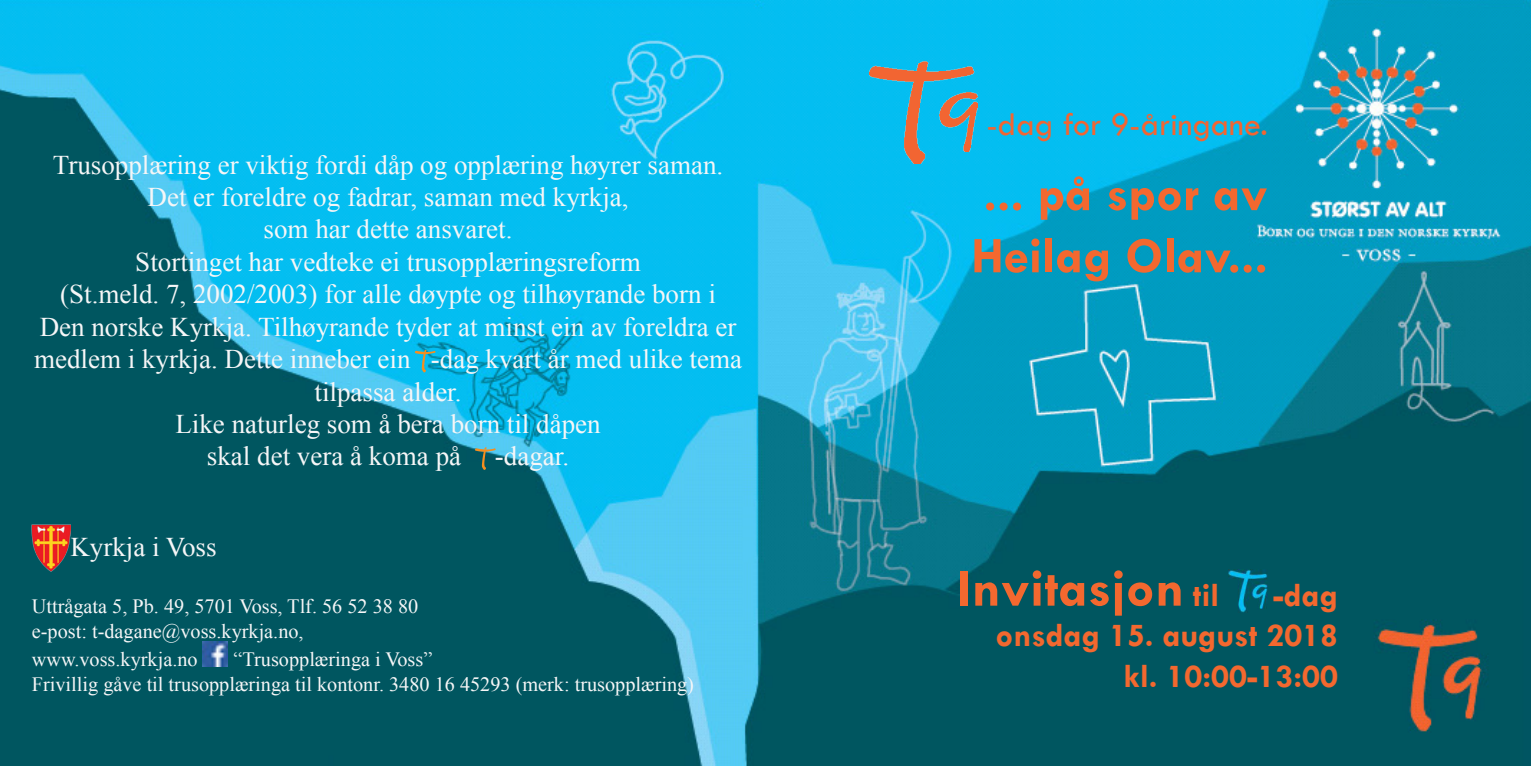
<style>
.page{position:relative;width:1531px;height:766px;background:#fff}
.page>*{position:absolute;margin:0;border:0;box-sizing:border-box;transform-origin:0 0}
.t1{font:700 54px "Tw Cen";color:#f3682f}
.t2{font:700 51.75px "Tw Cen";color:#f3682f}
.t3{font:700 33.75px/40.5px "Tw Cen";color:#f3682f;text-align:right}
.t4{font:33.75px "Tw Cen";color:#f26532}
.t5{font:27px/32.4px "Times New Roman";color:#f6f6f7;text-align:center}
.t6{font:20.25px "Times New Roman";color:#f6f6f7}
.s1{font-size:33.75px}
</style>
<div class="page">
<img style="left:0;top:0;width:1531px;height:765px">
<img style="left:32px;top:524px;width:38px;height:47px">
<img style="left:203px;top:641px;width:24px;height:25px">
<svg style="left:475px;top:446px;width:21px;height:24px"></svg>
<svg style="left:415px;top:349px;width:20px;height:23px"></svg>
<img style="left:1228px;top:569px;width:40px;height:43px">
<img style="left:869px;top:60px;width:108px;height:104px">
<p class="t5" style="left:53px;top:148px;width:672px">Trusopplæring er viktig fordi dåp og opplæring høyrer saman.<br>Det er foreldre og fadrar, saman med kyrkja,</p>
<p class="t5" style="left:264px;top:213px;width:250px">som har dette ansvaret.</p>
<p class="t5" style="left:135px;top:245px;width:507px">Stortinget har vedteke ei trusopplæringsreform</p>
<p class="t5" style="left:34px;top:277px;width:709px">(St.meld. 7, 2002/2003) for alle døypte og tilhøyrande born i<br>Den norske Kyrkja. Tilhøyrande tyder at minst ein av foreldra er medlem i kyrkja. Dette inneber ein -dag kvart år med ulike tema tilpassa alder.</p>
<p class="t5" style="left:175px;top:407px;width:427px">Like naturleg som å bera born til dåpen</p>
<p class="t5" style="left:207px;top:439px;width:256px">skal det vera å koma på</p>
<p class="t5" style="left:495px;top:439px;width:76px">-dagar.</p>
<p class="t5" style="left:70px;top:530px;width:148px">Kyrkja i Voss</p>
<p class="t6" style="left:32px;top:592px;width:388px">Uttrågata 5, Pb. 49, 5701 Voss, Tlf. 56 52 38 80</p>
<p class="t6" style="left:32px;top:617px;width:273px">e-post: t-dagane@voss.kyrkja.no,</p>
<p class="t6" style="left:32px;top:645px;width:167px">www.voss.kyrkja.no</p>
<p class="t6" style="left:234px;top:645px;width:200px">“Trusopplæringa i Voss”</p>
<p class="t6" style="left:32px;top:670px;width:664px">Frivillig gåve til trusopplæringa til kontonr. 3480 16 45293 (merk: trusopplæring)</p>
<p class="t4" style="left:986px;top:104px;width:283px">-dag for 9-åringane.</p>
<p class="t2" style="left:983px;top:163px;width:286px">... på spor av</p>
<p class="t2" style="left:971px;top:225px;width:298px">Heilag Olav...</p>
<p class="t1" style="left:957px;top:556px;width:264px">Invitasjon <span class="s1">til</span></p>
<p class="t3" style="left:995px;top:573px;width:344px">-dag<br>onsdag 15. august 2018</p>
<p class="t3" style="left:1124px;top:654px;width:216px">kl. 10:00-13:00</p>
</div>
